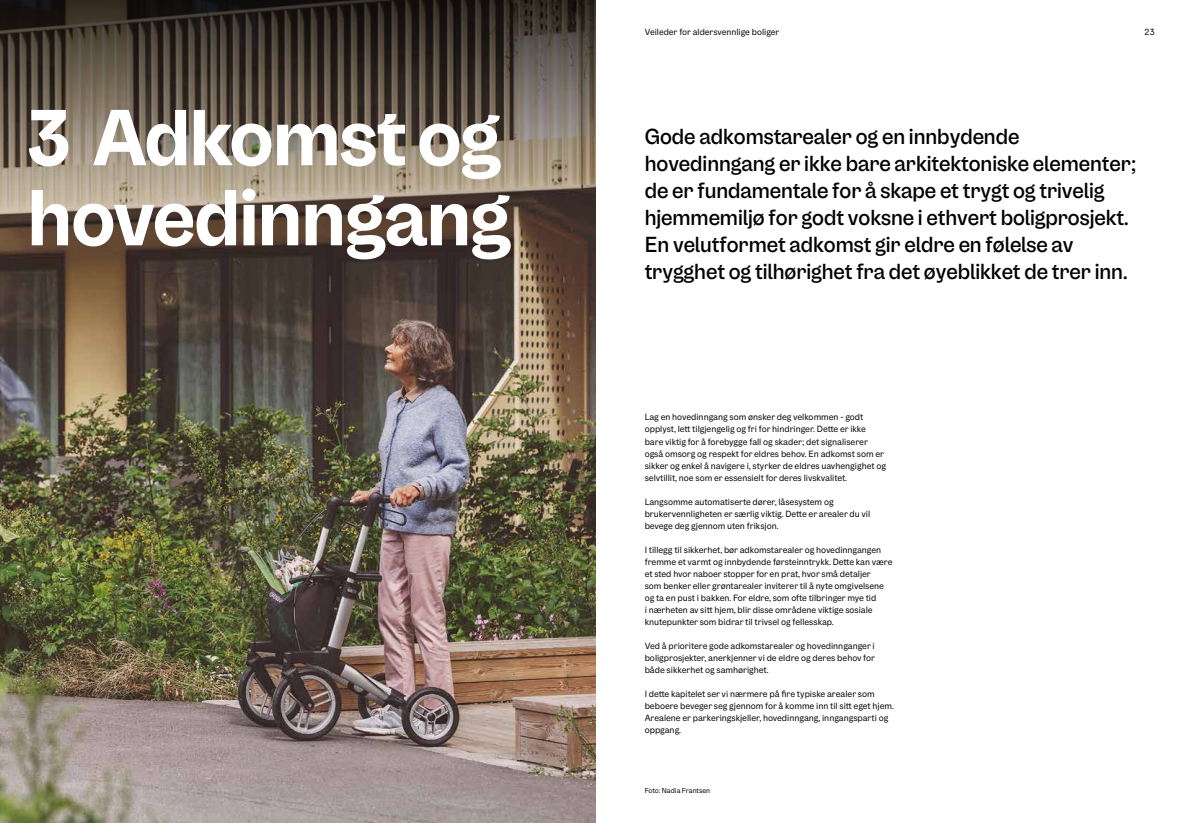
<style>
.page{position:relative;width:1191px;height:823px;background:#fff}
.page>*{position:absolute;margin:0;border:0;box-sizing:border-box;transform-origin:0 0}
.t1{font:700 80px/80px "OBOS Display";letter-spacing:-.01em;color:#fff}
.t2{font:500 22px/27px "OBOS Display";color:#000}
.t3{font:9.1px/12px "OBOS Text";color:#000}
.t4{font:9px "OBOS Text";color:#000}
.t5{font:7.2px "OBOS Text";color:#000}
</style>
<div class="page">
<img style="left:0;top:312px;width:595px;height:510px">
<svg style="left:0;top:0;width:595px;height:312px;background:#5d5145"></svg>
<h1 class="t1" style="left:28px;top:98px;width:484px">3 Adkomst og hovedinngang</h1>
<p class="t4" style="left:644px;top:26px;width:136px">Veileder for aldersvennlige boliger</p>
<p class="t4" style="left:1144px;top:26px;width:12px">23</p>
<p class="t2" style="left:644px;top:123px;width:493px">Gode adkomstarealer og en innbydende hovedinngang er ikke bare arkitektoniske elementer; de er fundamentale for å skape et trygt og trivelig hjemmemiljø for godt voksne i ethvert boligprosjekt.<br>En velutformet adkomst gir eldre en følelse av trygghet og tilhørighet fra det øyeblikket de trer inn.</p>
<p class="t3" style="left:644px;top:411px;width:243px">Lag en hovedinngang som ønsker deg velkommen - godt opplyst, lett tilgjengelig og fri for hindringer. Dette er ikke bare viktig for å forebygge fall og skader; det signaliserer også omsorg og respekt for eldres behov. En adkomst som er sikker og enkel å navigere i, styrker de eldres uavhengighet og selvtillit, noe som er essensielt for deres livskvalitet.</p>
<p class="t3" style="left:644px;top:495px;width:227px">Langsomme automatiserte dører, låsesystem og brukervennligheten er særlig viktig. Dette er arealer du vil bevege deg gjennom uten friksjon.</p>
<p class="t3" style="left:644px;top:543px;width:249px">I tillegg til sikkerhet, bør adkomstarealer og hovedinngangen fremme et varmt og innbydende førsteinntrykk. Dette kan være et sted hvor naboer stopper for en prat, hvor små detaljer<br>som benker eller grøntarealer inviterer til å nyte omgivelsene og ta en pust i bakken. For eldre, som ofte tilbringer mye tid<br>i nærheten av sitt hjem, blir disse områdene viktige sosiale knutepunkter som bidrar til trivsel og fellesskap.</p>
<p class="t3" style="left:644px;top:639px;width:232px;text-align:justify">Ved å prioritere gode adkomstarealer og hovedinnganger i boligprosjekter, anerkjenner vi de eldre og deres behov for både sikkerhet og samhørighet.</p>
<p class="t3" style="left:644px;top:687px;width:251px">I dette kapitelet ser vi nærmere på fire typiske arealer som beboere beveger seg gjennom for å komme inn til sitt eget hjem.<br>Arealene er parkeringskjeller, hovedinngang, inngangsparti og oppgang.</p>
<p class="t5" style="left:644px;top:785px;width:67px">Foto: Nadia Frantsen</p>
</div>
